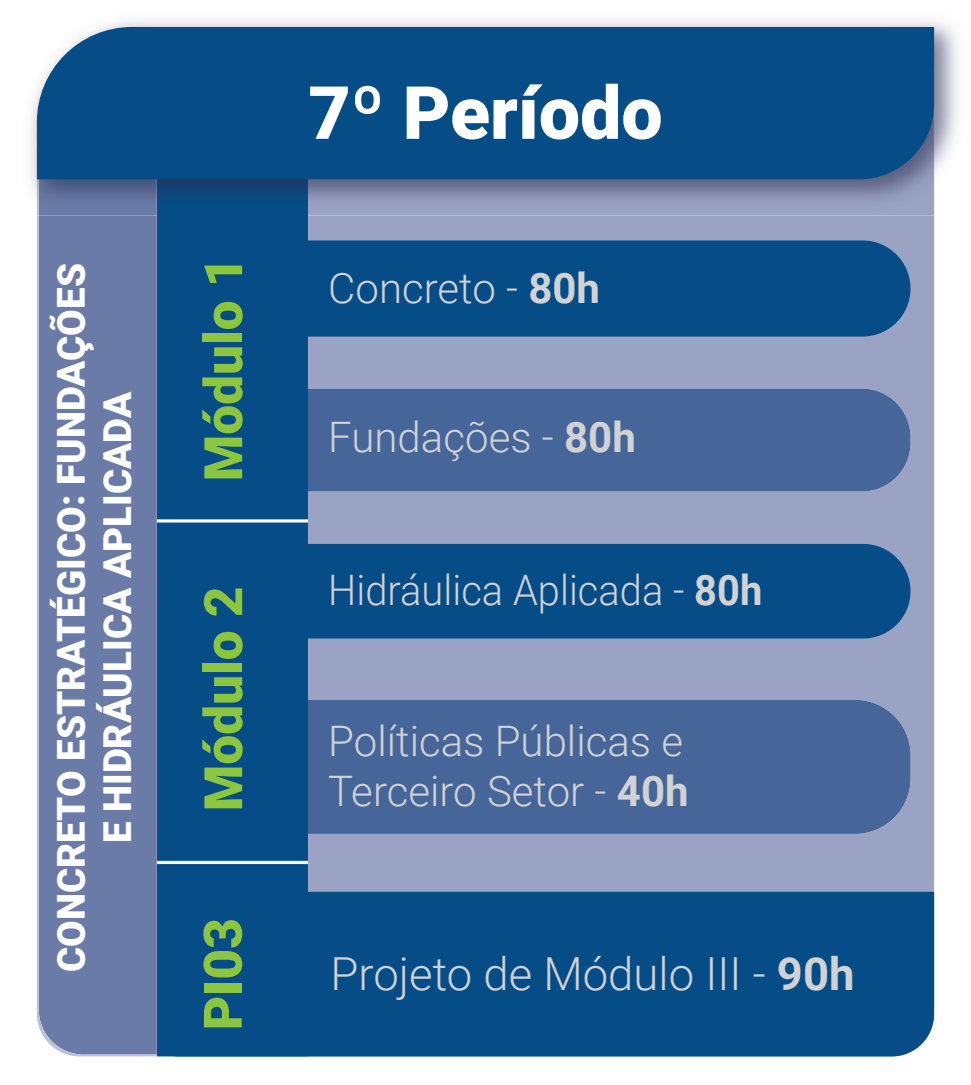
<style>
.page{position:relative;width:971px;height:1085px;background:#fff}
.page>*{position:absolute;margin:0;border:0;box-sizing:border-box;transform-origin:0 0}
.t1{font:900 73.5px "Roboto";color:#fff}
.t2{font:900 53.2px "Roboto";color:#8bc63e}
.t3{font:300 45.5px "Roboto";color:#d1d2d4}
.t4{font:300 42px/50.4px "Roboto";color:#d1d2d4}
.t5{font:300 42px "Roboto";color:#d1d2d4;scale:.95 1}
.t6{font:900 38.5px/46.2px "Roboto";color:#fff;text-align:center}
.s1{font-weight:700}
</style>
<div class="page">
<div style="left:308px;top:215px;width:626px;height:676px;background:#9aa3c4"></div>
<div style="left:37px;top:215px;width:120px;height:841px;background:#6b7ba7"></div>
<div style="left:157px;top:215px;width:151px;height:841px;background:#064d87"></div>
<div style="left:191px;top:240px;width:719px;height:96px;background:#064d87;border-radius:48px"></div>
<img style="left:30px;top:20px;width:928px;height:195px">
<img style="left:308px;top:179px;width:626px;height:36px">
<img style="left:161px;top:179px;width:147px;height:36px">
<img style="left:35px;top:138px;width:2px;height:77px">
<img style="left:37px;top:179px;width:124px;height:36px">
<div style="left:37px;top:27px;width:897px;height:152px;background:#064d87"></div>
<div style="left:191px;top:543px;width:719px;height:95px;background:#064d87;border-radius:47px"></div>
<div style="left:308px;top:388px;width:602px;height:103px;background:#466699"></div>
<div style="left:191px;top:388px;width:117px;height:103px;background:#064d87"></div>
<div style="left:308px;top:699px;width:602px;height:134px;background:#466699"></div>
<div style="left:191px;top:699px;width:117px;height:134px;background:#064d87"></div>
<div style="left:175px;top:891px;width:759px;height:165px;background:#064d87"></div>
<hr style="left:157px;top:860px;width:151px;height:3px;background:#fff">
<hr style="left:157px;top:519px;width:151px;height:3px;background:#fff">
<h1 class="t1" style="left:308px;top:61px;width:356px">7º Período</h1>
<p class="t6" style="left:47px;top:971px;width:710px;rotate:-90deg">CONCRETO ESTRATÉGICO: FUNDAÇÕES<br>E HIDRÁULICA APLICADA</p>
<p class="t4" style="left:328px;top:261px;width:273px">Concreto - <span class="s1">80h</span></p>
<p class="t2" style="left:186px;top:481px;width:226px;rotate:-90deg">Módulo 1</p>
<p class="t4" style="left:328px;top:409px;width:309px">Fundações - <span class="s1">80h</span></p>
<p class="t5" style="left:328px;top:560px;width:458px">Hidráulica Aplicada - <span class="s1">80h</span></p>
<p class="t2" style="left:186px;top:811px;width:226px;rotate:-90deg">Módulo 2</p>
<p class="t4" style="left:328px;top:714px;width:362px">Políticas Públicas e<br>Terceiro Setor - <span class="s1">40h</span></p>
<p class="t2" style="left:185px;top:1029px;width:114px;rotate:-90deg">PI03</p>
<p class="t3" style="left:330px;top:941px;width:525px">Projeto de Módulo III - <span class="s1">90h</span></p>
</div>
